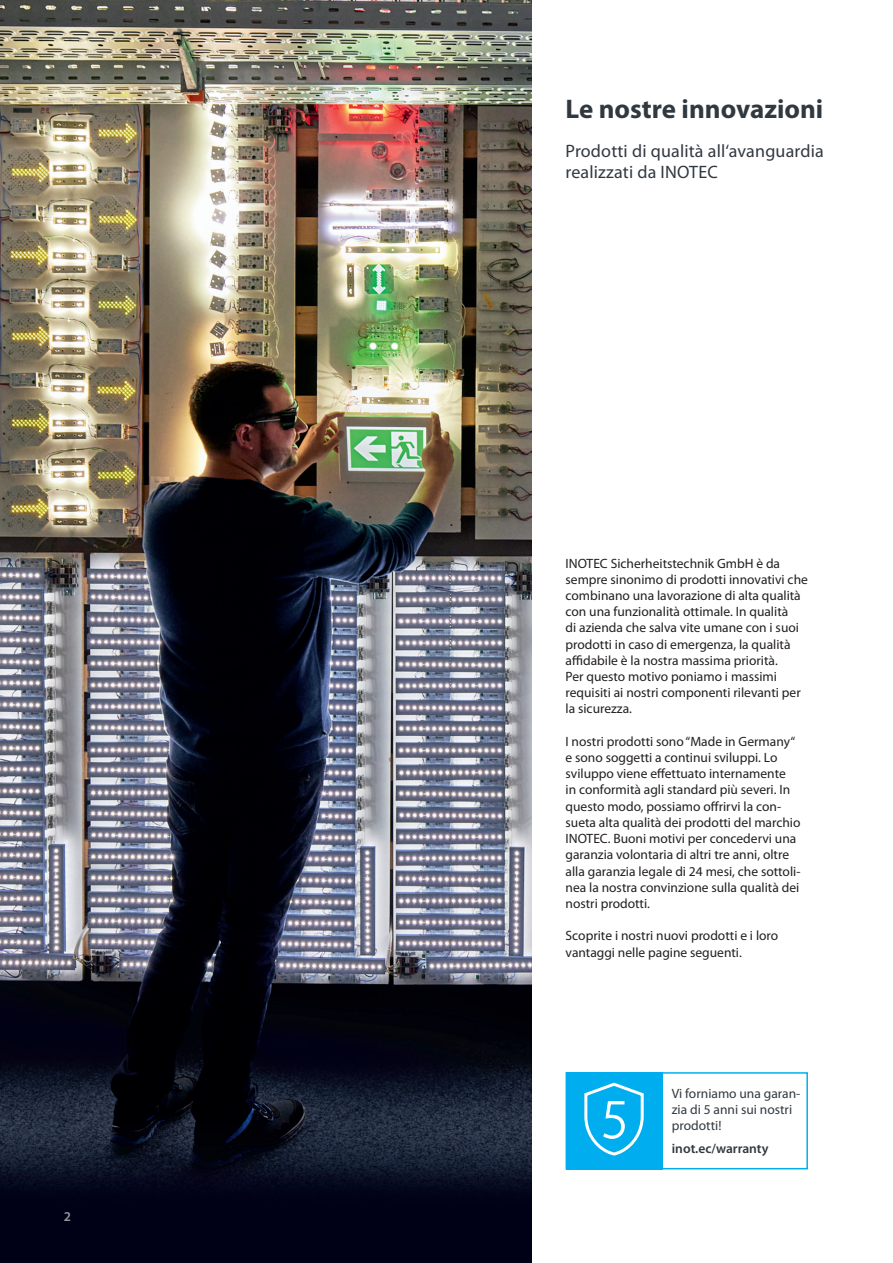
<style>
.page{position:relative;width:893px;height:1263px;background:#fff}
.page>*{position:absolute;margin:0;border:0;box-sizing:border-box;transform-origin:0 0}
.t1{font:700 27px "Myriad Pro";color:#313940}
.t2{font:18px/21.6px "Myriad Pro";letter-spacing:.01em;color:#313940}
.t3{font:13.5px/16.2px "Myriad Pro";color:#231f20}
.t4{font:13.5px/16.2px "Myriad Pro";color:#313940}
.t5{font:600 13.5px "Myriad Pro";color:#313940}
.t6{font:600 13.5px "Myriad Pro";color:#909a9e}
</style>
<div class="page">
<img style="left:0;top:0;width:531px;height:1263px">
<div style="left:566px;top:1072px;width:96px;height:97px;background:#00aeef"></div>
<div style="left:566px;top:1072px;width:242px;height:97px;border:2px solid #00aeef"></div>
<svg style="left:584px;top:1082px;width:60px;height:74px"></svg>
<p class="t6" style="left:64px;top:1208px;width:9px">2</p>
<h1 class="t1" style="left:566px;top:91px;width:259px">Le nostre innovazioni</h1>
<h2 class="t2" style="left:566px;top:140px;width:260px">Prodotti di qualità all‘avanguardia realizzati da INOTEC</h2>
<p class="t3" style="left:566px;top:555px;width:244px">INOTEC Sicherheitstechnik GmbH è da sempre sinonimo di prodotti innovativi che combinano una lavorazione di alta qualità con una funzionalità ottimale. In qualità<br>di azienda che salva vite umane con i suoi prodotti in caso di emergenza, la qualità affidabile è la nostra massima priorità.<br>Per questo motivo poniamo i massimi requisiti ai nostri componenti rilevanti per la sicurezza.</p>
<p class="t3" style="left:566px;top:733px;width:236px">I nostri prodotti sono “Made in Germany“ e sono soggetti a continui sviluppi. Lo sviluppo viene effettuato internamente<br>in conformità agli standard più severi. In questo modo, possiamo offrirvi la con&shy;sueta alta qualità dei prodotti del marchio INOTEC. Buoni motivi per concedervi una garanzia volontaria di altri tre anni, oltre alla garanzia legale di 24 mesi, che sottoli&shy;nea la nostra convinzione sulla qualità dei nostri prodotti.</p>
<p class="t3" style="left:566px;top:927px;width:214px">Scoprite i nostri nuovi prodotti e i loro vantaggi nelle pagine seguenti.</p>
<p class="t4" style="left:672px;top:1085px;width:130px">Vi forniamo una garan&shy;zia di 5 anni sui nostri prodotti!</p>
<p class="t5" style="left:672px;top:1139px;width:98px">inot.ec/warranty</p>
</div>
